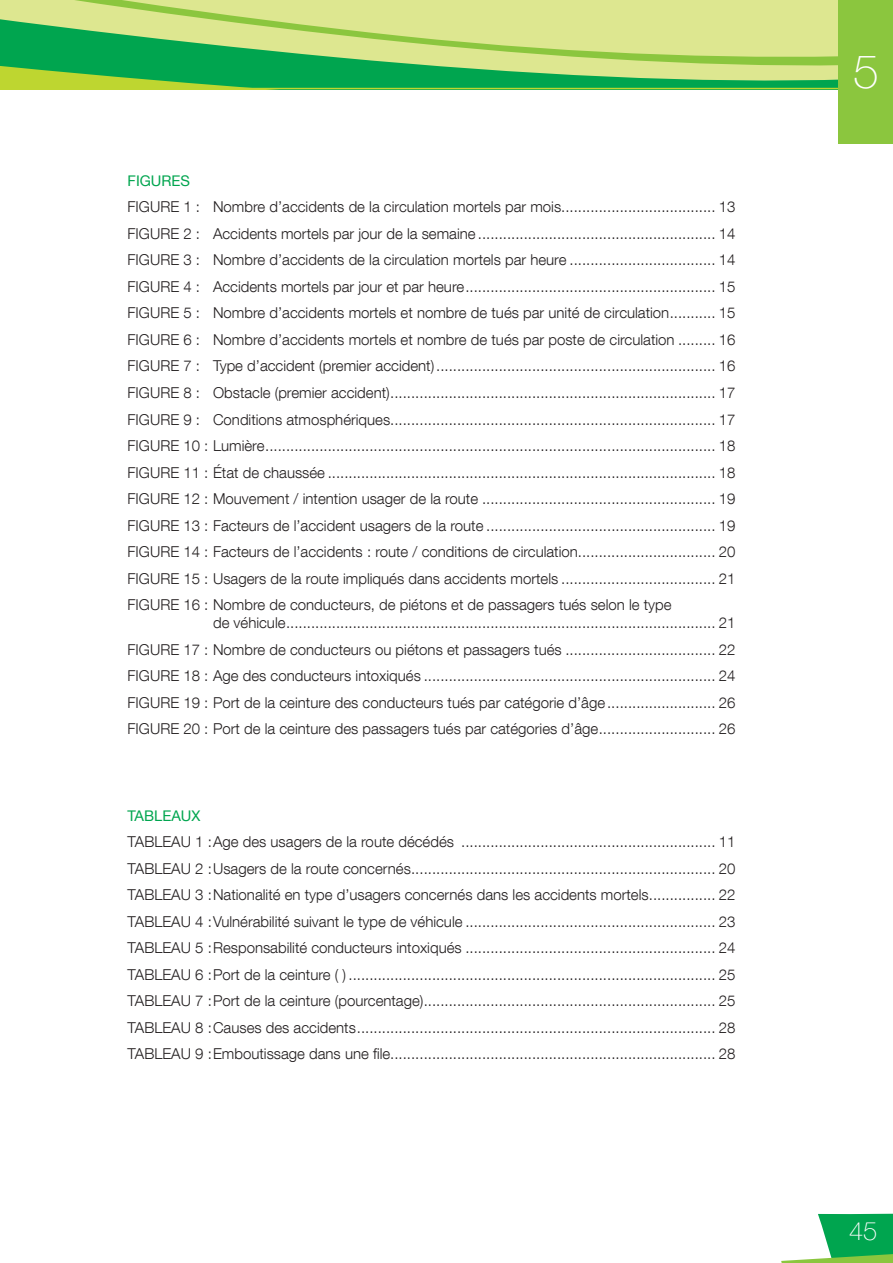
<style>
.page{position:relative;width:893px;height:1263px;background:#fff}
.page>*{position:absolute;margin:0;border:0;box-sizing:border-box;transform-origin:0 0}
.t1{font:100 46.5px "Helvetica Neue LT Com";color:#fff}
.t2{font:100 25.5px "Helvetica Neue LT Com";color:#fff}
.TOC_figuren_en_tabel{font:300 15px/18px "Helvetica Neue LT Com";color:#231f20}
.titels{font:14.7px "Helvetica Neue LT Com";color:#00a54f}
</style>
<div class="page">
<svg style="left:781px;top:1213px;width:112px;height:50px"></svg>
<svg style="left:0;top:69px;width:839px;height:19px;background:#49b955"></svg>
<svg style="left:0;top:0;width:839px;height:69px;background:#acd77c"></svg>
<hr style="left:0;top:88px;width:893px;height:1px;background:#bed630">
<div style="left:839px;top:0;width:54px;height:144px;background:#8bc63e"></div>
<p class="titels" style="left:128px;top:172px;width:64px">FIGURES</p>
<p class="TOC_figuren_en_tabel" style="left:128px;top:198px;width:610px">FIGURE 1 : Nombre d’accidents de la circulation mortels par mois..................................... 13</p>
<p class="TOC_figuren_en_tabel" style="left:128px;top:224px;width:610px">FIGURE 2 : Accidents mortels par jour de la semaine ......................................................... 14</p>
<p class="TOC_figuren_en_tabel" style="left:128px;top:251px;width:610px">FIGURE 3 : Nombre d’accidents de la circulation mortels par heure ................................... 14</p>
<p class="TOC_figuren_en_tabel" style="left:128px;top:277px;width:610px">FIGURE 4 : Accidents mortels par jour et par heure............................................................ 15</p>
<p class="TOC_figuren_en_tabel" style="left:128px;top:304px;width:610px">FIGURE 5 : Nombre d’accidents mortels et nombre de tués par unité de circulation........... 15</p>
<p class="TOC_figuren_en_tabel" style="left:128px;top:330px;width:610px">FIGURE 6 : Nombre d’accidents mortels et nombre de tués par poste de circulation ......... 16</p>
<p class="TOC_figuren_en_tabel" style="left:128px;top:357px;width:610px">FIGURE 7 : Type d’accident (premier accident)................................................................... 16</p>
<p class="TOC_figuren_en_tabel" style="left:128px;top:383px;width:610px">FIGURE 8 : Obstacle (premier accident).............................................................................. 17</p>
<p class="TOC_figuren_en_tabel" style="left:128px;top:410px;width:610px">FIGURE 9 : Conditions atmosphériques.............................................................................. 17</p>
<p class="TOC_figuren_en_tabel" style="left:128px;top:436px;width:610px">FIGURE 10 : Lumière............................................................................................................ 18</p>
<p class="TOC_figuren_en_tabel" style="left:128px;top:463px;width:610px">FIGURE 11 : État de chaussée ............................................................................................. 18</p>
<p class="TOC_figuren_en_tabel" style="left:128px;top:489px;width:610px">FIGURE 12 : Mouvement / intention usager de la route ........................................................ 19</p>
<p class="TOC_figuren_en_tabel" style="left:128px;top:516px;width:610px">FIGURE 13 : Facteurs de l’accident usagers de la route ....................................................... 19</p>
<p class="TOC_figuren_en_tabel" style="left:128px;top:542px;width:610px">FIGURE 14 : Facteurs de l’accidents : route / conditions de circulation................................. 20</p>
<p class="TOC_figuren_en_tabel" style="left:128px;top:569px;width:610px">FIGURE 15 : Usagers de la route impliqués dans accidents mortels ..................................... 21</p>
<p class="TOC_figuren_en_tabel" style="left:213px;top:595px;width:524px;text-indent:-86px">FIGURE 16 : Nombre de conducteurs, de piétons et de passagers tués selon le type<br>de véhicule....................................................................................................... 21</p>
<p class="TOC_figuren_en_tabel" style="left:128px;top:640px;width:610px">FIGURE 17 : Nombre de conducteurs ou piétons et passagers tués .................................... 22</p>
<p class="TOC_figuren_en_tabel" style="left:128px;top:666px;width:610px">FIGURE 18 : Age des conducteurs intoxiqués ...................................................................... 24</p>
<p class="TOC_figuren_en_tabel" style="left:128px;top:693px;width:610px">FIGURE 19 : Port de la ceinture des conducteurs tués par catégorie d’âge.......................... 26</p>
<p class="TOC_figuren_en_tabel" style="left:128px;top:719px;width:610px">FIGURE 20 : Port de la ceinture des passagers tués par catégories d’âge............................ 26</p>
<p class="titels" style="left:128px;top:806px;width:74px">TABLEAUX</p>
<p class="TOC_figuren_en_tabel" style="left:128px;top:833px;width:610px">TABLEAU 1 : Age des usagers de la route décédés ............................................................. 11</p>
<p class="TOC_figuren_en_tabel" style="left:128px;top:859px;width:610px">TABLEAU 2 : Usagers de la route concernés......................................................................... 20</p>
<p class="TOC_figuren_en_tabel" style="left:128px;top:886px;width:610px">TABLEAU 3 : Nationalité en type d’usagers concernés dans les accidents mortels................ 22</p>
<p class="TOC_figuren_en_tabel" style="left:128px;top:912px;width:610px">TABLEAU 4 :Vulnérabilité suivant le type de véhicule ............................................................ 23</p>
<p class="TOC_figuren_en_tabel" style="left:128px;top:939px;width:610px">TABLEAU 5 :Responsabilité conducteurs intoxiqués ............................................................ 24</p>
<p class="TOC_figuren_en_tabel" style="left:128px;top:965px;width:610px">TABLEAU 6 :Port de la ceinture ( ) ........................................................................................ 25</p>
<p class="TOC_figuren_en_tabel" style="left:128px;top:992px;width:610px">TABLEAU 7 : Port de la ceinture (pourcentage)...................................................................... 25</p>
<p class="TOC_figuren_en_tabel" style="left:128px;top:1018px;width:610px">TABLEAU 8 :Causes des accidents...................................................................................... 28</p>
<p class="TOC_figuren_en_tabel" style="left:128px;top:1045px;width:610px">TABLEAU 9 : Emboutissage dans une file.............................................................................. 28</p>
<h1 class="t1" style="left:853px;top:44px;width:27px">5</h1>
<h2 class="t2" style="left:849px;top:1216px;width:30px">45</h2>
</div>
